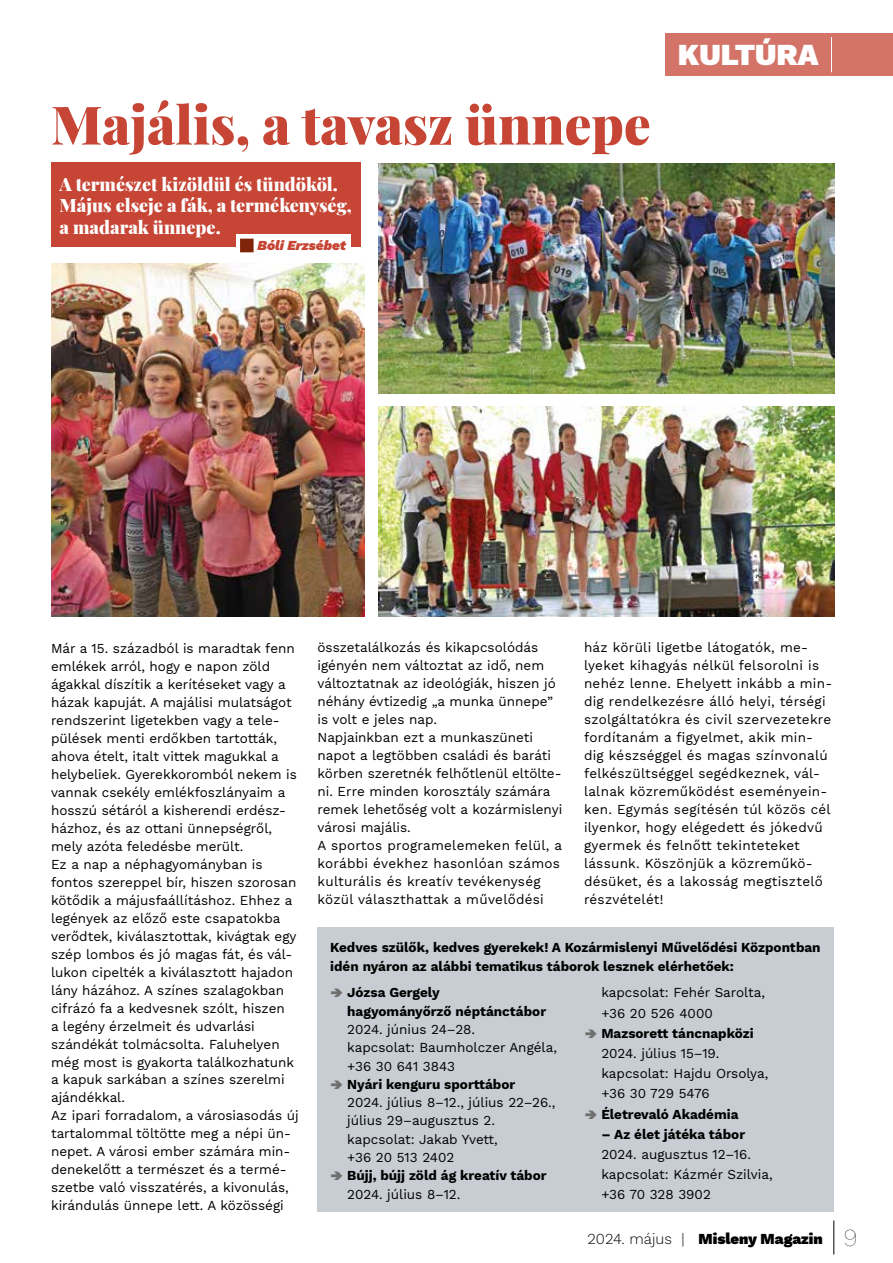
<style>
.page{position:relative;width:893px;height:1263px;background:#fff}
.page>*{position:absolute;margin:0;border:0;box-sizing:border-box;transform-origin:0 0}
.t1{font:53.25px "Playfair Display";color:#c64535}
.t2{font:900 30px "Work Sans";color:#fff}
.t3{font:18px/21.6px "Playfair Display";color:#fff}
.t4{font:900 15px "Work Sans";color:#000}
.t5{font:13.5px/18px "Work Sans";color:#000}
.t6{font:13.5px/18px "Work Sans";letter-spacing:.02em;color:#000}
.t7{font:700 13.5px/18.3px "Work Sans";color:#000}
.t8{font:italic 900 13.5px "Work Sans";color:#c64535}
.s1{font-weight:300}
.s2{font-weight:100;font-size:24px}
</style>
<div class="page">
<div style="left:51px;top:163px;width:309px;height:84px;background:#c64535"></div>
<div style="left:236px;top:234px;width:114px;height:21px;background:#fff"></div>
<div style="left:240px;top:239px;width:14px;height:13px;background:#7f2409"></div>
<div style="left:317px;top:927px;width:517px;height:285px;background:#c7cdd3"></div>
<img style="left:378px;top:164px;width:456px;height:229px">
<img style="left:51px;top:264px;width:314px;height:352px">
<img style="left:378px;top:407px;width:456px;height:209px">
<hr style="left:833px;top:1220px;width:1px;height:34px;background:#000">
<div style="left:665px;top:33px;width:228px;height:42px;background:#d47367"></div>
<hr style="left:831px;top:37px;width:1px;height:35px;background:#fff">
<h1 class="t1" style="left:51px;top:83px;width:601px">Majális, a tavasz ünnepe</h1>
<h3 class="t3" style="left:60px;top:172px;width:294px">A természet kizöldül és tündököl.<br>Május elseje a fák, a termékenység, a madarak ünnepe.</h3>
<p class="t8" style="left:257px;top:235px;width:90px">Bóli Erzsébet</p>
<h2 class="t2" style="left:678px;top:32px;width:142px">KULTÚRA</h2>
<p class="t5" style="left:51px;top:638px;width:249px">Már a 15. századból is maradtak fenn emlékek arról, hogy e napon zöld ágakkal díszítik a kerítéseket vagy a házak kapuját. A majálisi mulatságot rendszerint ligetekben vagy a tele&shy;pülések menti erdőkben tartották, ahova ételt, italt vittek magukkal a helybeliek. Gyerekkoromból nekem is vannak csekély emlékfoszlányaim a hosszú sétáról a kisherendi erdész&shy;házhoz, és az ottani ünnepségről, mely azóta feledésbe merült.<br>Ez a nap a néphagyományban is fontos szereppel bír, hiszen szorosan kötődik a májusfaállításhoz. Ehhez a legények az előző este csapatokba verődtek, kiválasztottak, kivágtak egy szép lombos és jó magas fát, és vál&shy;lukon cipelték a kiválasztott hajadon lány házához. A színes szalagokban cifrázó fa a kedvesnek szólt, hiszen<br>a legény érzelmeit és udvarlási szándékát tolmácsolta. Faluhelyen még most is gyakorta találkozhatunk a kapuk sarkában a színes szerelmi ajándékkal.<br>Az ipari forradalom, a városiasodás új tartalommal töltötte meg a népi ün&shy;nepet. A városi ember számára min&shy;denekelőtt a természet és a termé&shy;szetbe való visszatérés, a kivonulás, kirándulás ünnepe lett. A közösségi</p>
<p class="t5" style="left:317px;top:638px;width:246px">összetalálkozás és kikapcsolódás igényén nem változtat az idő, nem változtatnak az ideológiák, hiszen jó néhány évtizedig „a munka ünnepe” is volt e jeles nap.<br>Napjainkban ezt a munkaszüneti napot a legtöbben családi és baráti körben szeretnék felhőtlenül eltölte&shy;ni. Erre minden korosztály számára remek lehetőség volt a kozármislenyi városi majális.<br>A sportos programelemeken felül, a korábbi évekhez hasonlóan számos kulturális és kreatív tevékenység közül választhattak a művelődési</p>
<p class="t6" style="left:584px;top:638px;width:250px">ház körüli ligetbe látogatók, me&shy;lyeket kihagyás nélkül felsorolni is nehéz lenne. Ehelyett inkább a min&shy;dig rendelkezésre álló helyi, térségi szolgáltatókra és civil szervezetekre fordítanám a figyelmet, akik min&shy;dig készséggel és magas színvonalú felkészültséggel segédkeznek, vál&shy;lalnak közreműködést eseményein&shy;ken. Egymás segítésén túl közös cél ilyenkor, hogy elégedett és jókedvű gyermek és felnőtt tekinteteket lássunk. Köszönjük a közreműkö&shy;désüket, és a lakosság megtisztelő részvételét!</p>
<p class="t7" style="left:330px;top:938px;width:492px">Kedves szülők, kedves gyerekek! A Kozármislenyi Művelődési Központban idén nyáron az alábbi tematikus táborok lesznek elérhetőek:</p>
<p class="t7" style="left:347px;top:983px;width:200px">Józsa Gergely hagyományőrző néptánctábor</p>
<p class="t5" style="left:347px;top:1020px;width:211px">2024. június 24–28.<br>kapcsolat: Baumholczer Angéla, +36 30 641 3843</p>
<p class="t7" style="left:347px;top:1074px;width:169px">Nyári kenguru sporttábor</p>
<p class="t5" style="left:347px;top:1093px;width:210px">2024. július 8–12., július 22–26., július 29–augusztus 2. kapcsolat: Jakab Yvett,<br>+36 20 513 2402</p>
<p class="t7" style="left:347px;top:1166px;width:201px">Bújj, bújj zöld ág kreatív tábor</p>
<p class="t5" style="left:347px;top:1184px;width:115px">2024. július 8–12.</p>
<p class="t5" style="left:601px;top:982px;width:165px;line-height:20.1px">kapcsolat: Fehér Sarolta, +36 20 526 4000</p>
<p class="t7" style="left:601px;top:1023px;width:154px">Mazsorett táncnapközi</p>
<p class="t5" style="left:601px;top:1043px;width:168px;line-height:20.1px">2024. július 15–19. kapcsolat: Hajdu Orsolya, +36 30 729 5476</p>
<p class="t7" style="left:601px;top:1104px;width:139px">Életrevaló Akadémia</p>
<p class="t7" style="left:601px;top:1124px;width:145px">– Az élet játéka tábor</p>
<p class="t5" style="left:601px;top:1143px;width:173px;line-height:20.1px">2024. augusztus 12–16. kapcsolat: Kázmér Szilvia, +36 70 328 3902</p>
<p class="t4" style="left:588px;top:1227px;width:271px"><span class="s1">2024. május |</span> Misleny Magazin <span class="s2">9</span></p>
</div>
